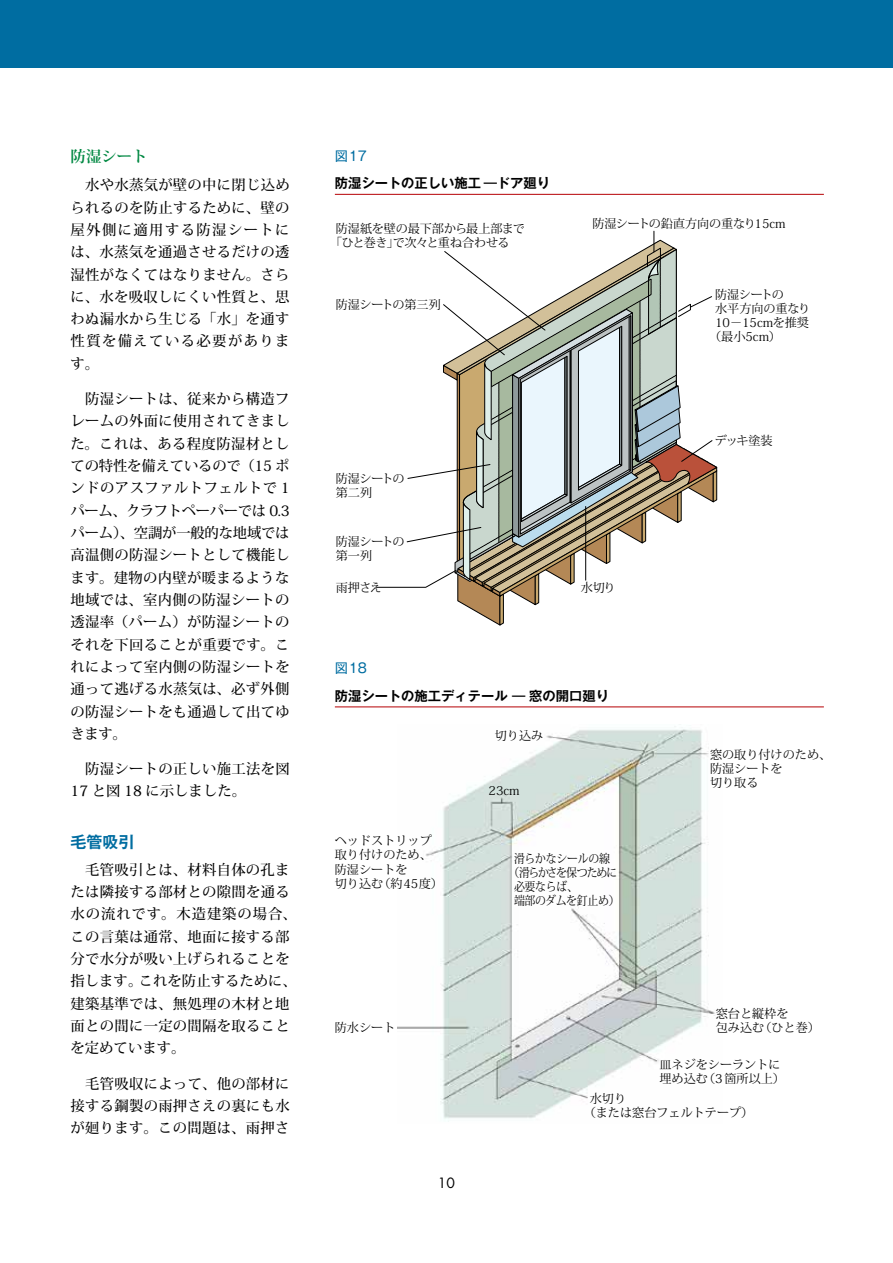
<style>
.page{position:relative;width:893px;height:1263px;background:#fff}
.page>*{position:absolute;margin:0;border:0;box-sizing:border-box;transform-origin:0 0}
.t1{font:700 15.9px "Gothic MB101 Pro De";color:#006da1}
.t2{font:700 15.45px "Koz Min Pro";color:#008842}
.t3{font:500 14.4px/22.4px "Koz Min Pro";letter-spacing:.02em;color:#000;text-align:justify}
.t4{font:13.8px "Futura";color:#000}
.t5{font:700 13.35px "Gothic MB101 Pro De";color:#000}
.t6{font:13.35px "Gothic MB101 Pro";letter-spacing:.025em;color:#006da1}
.t7{font:12.15px/14.1px "Koz Min Pro";color:#000}
.t8{font:12.15px "Koz Min Pro";letter-spacing:-.025em;color:#000;scale:.9 1}
.t9{font:12.15px/14.1px "Koz Min Pro";letter-spacing:-.02em;color:#000}
.t10{font:12.15px "Koz Min Pro";letter-spacing:-.035em;color:#000}
.t11{font:12.15px "Koz Min Pro";letter-spacing:-.125em;color:#000;scale:.9 1}
.t12{font:12.15px "Koz Min Pro";color:#000;scale:.9 1}
</style>
<div class="page">
<svg style="left:376px;top:231px;width:341px;height:395px"></svg>
<hr style="left:585px;top:506px;width:1px;height:74px;background:#000">
<img style="left:398px;top:726px;width:319px;height:396px">
<div style="left:0;top:0;width:893px;height:68px;background:#006da1"></div>
<hr style="left:335px;top:194px;width:489px;height:1px;background:#b60005">
<hr style="left:335px;top:706px;width:489px;height:1px;background:#b60005">
<p class="t2" style="left:71px;top:145px;width:79px">防湿シート</p>
<p class="t3" style="left:71px;top:173px;width:221px">　水や水蒸気が壁の中に閉じ込められるのを防止するために、壁の屋外側に適用する防湿シートには、水蒸気を通過させるだけの透湿性がなくてはなりません。さらに、水を吸収しにくい性質と、思わぬ漏水から生じる「水」を通す性質を備えている必要があります。</p>
<p class="t3" style="left:71px;top:387px;width:221px">　防湿シートは、従来から構造フレームの外面に使用されてきました。これは、ある程度防湿材としての特性を備えているので（15 ポンドのアスファルトフェルトで 1パーム、クラフトペーパーでは 0.3パーム）、空調が一般的な地域では高温側の防湿シートとして機能します。建物の内壁が暖まるような地域では、室内側の防湿シートの透湿率（パーム）が防湿シートのそれを下回ることが重要です。これによって室内側の防湿シートを通って逃げる水蒸気は、必ず外側の防湿シートをも通過して出てゆきます。</p>
<p class="t3" style="left:71px;top:757px;width:221px">　防湿シートの正しい施工法を図<br>17 と図 18 に示しました。</p>
<p class="t1" style="left:71px;top:828px;width:65px">毛管吸引</p>
<p class="t3" style="left:71px;top:858px;width:228px;text-align:left">　毛管吸引とは、材料自体の孔または隣接する部材との隙間を通る水の流れです。木造建築の場合、この言葉は通常、地面に接する部分で水分が吸い上げられることを指します。これを防止するために、建築基準では、無処理の木材と地面との間に一定の間隔を取ることを定めています。</p>
<p class="t3" style="left:71px;top:1071px;width:221px">　毛管吸収によって、他の部材に接する鋼製の雨押さえの裏にも水が廻ります。この問題は、雨押さ</p>
<p class="t6" style="left:335px;top:144px;width:34px">図17</p>
<p class="t5" style="left:335px;top:172px;width:217px">防湿シートの正しい施工 —ドア廻り</p>
<p class="t7" style="left:336px;top:221px;width:190px">防湿紙を壁の最下部から最上部まで</p>
<p class="t7" style="left:592px;top:216px;width:195px">防湿シートの鉛直方向の重なり15cm</p>
<p class="t10" style="left:330px;top:234px;width:181px">「ひと巻き」で次々と重ね合わせる</p>
<p class="t7" style="left:336px;top:297px;width:106px">防湿シートの第三列</p>
<p class="t9" style="left:336px;top:471px;width:70px">防湿シートの第二列</p>
<p class="t9" style="left:336px;top:534px;width:70px">防湿シートの第一列</p>
<p class="t7" style="left:336px;top:580px;width:48px">雨押さえ</p>
<p class="t7" style="left:581px;top:580px;width:37px">水切り</p>
<p class="t6" style="left:335px;top:657px;width:34px">図18</p>
<p class="t5" style="left:335px;top:684px;width:276px">防湿シートの施工ディテール — 窓の開口廻り</p>
<p class="t7" style="left:495px;top:728px;width:50px">切り込み</p>
<p class="t7" style="left:335px;top:833px;width:110px">ヘッドストリップ取り付けのため、防湿シートを<br>切り込む（約45度）</p>
<p class="t7" style="left:335px;top:1020px;width:62px">防水シート</p>
<p class="t7" style="left:489px;top:783px;width:33px">23cm</p>
<p class="t8" style="left:514px;top:849px;width:108px">滑らかなシールの線</p>
<p class="t11" style="left:509px;top:864px;width:122px">（滑らかさを保つために</p>
<p class="t12" style="left:514px;top:878px;width:73px">必要ならば、</p>
<p class="t8" style="left:514px;top:892px;width:119px">端部のダムを釘止め）</p>
<p class="t7" style="left:715px;top:287px;width:70px">防湿シートの</p>
<p class="t7" style="left:715px;top:301px;width:97px">水平方向の重なり</p>
<p class="t7" style="left:715px;top:315px;width:95px">10－15cmを推奨</p>
<p class="t7" style="left:709px;top:329px;width:73px">（最小5cm）</p>
<p class="t7" style="left:715px;top:433px;width:59px">デッキ塗装</p>
<p class="t7" style="left:710px;top:747px;width:123px">窓の取り付けのため、防湿シートを<br>切り取る</p>
<p class="t7" style="left:716px;top:1006px;width:106px">窓台と縦枠を<br>包み込む（ひと巻）</p>
<p class="t7" style="left:659px;top:1057px;width:127px">皿ネジをシーラントに埋め込む（3 箇所以上）</p>
<p class="t4" style="left:438px;top:1174px;width:19px">10</p>
<p class="t7" style="left:584px;top:1091px;width:171px;text-indent:6px">水切り<br>（または窓台フェルトテープ）</p>
</div>
